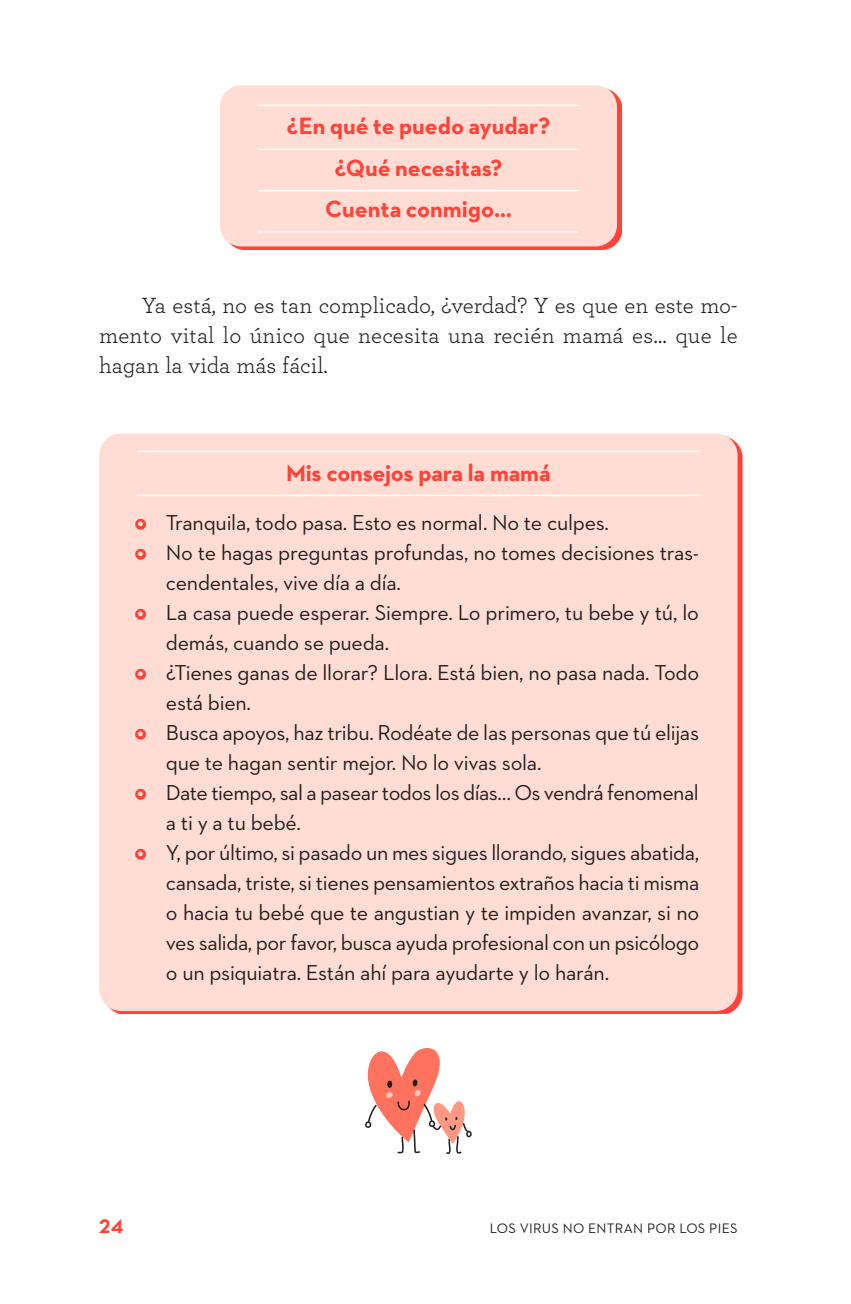
<style>
.page{position:relative;width:851px;height:1304px;background:#fff}
.page>*{position:absolute;margin:0;border:0;box-sizing:border-box;transform-origin:0 0}
.t1{font:700 24px/41.4px "Neutraface 2 Text";color:#ff4338;text-align:center}
.t2{font:23px/30px "Archer";color:#231f20;text-align:justify}
.t3{font:22px/30px "Neutraface 2 Text";letter-spacing:-.01em;color:#231f20}
.t4{font:700 20px "Neutraface 2 Text";color:#ff4338}
.t5{font:14px "Neutraface 2 Text";letter-spacing:.02em;color:#231f20}
.s1{font-weight:700;color:#ff4338}
</style>
<div class="page">
<svg style="left:225px;top:88px;width:396px;height:161px;background:#ff6258"></svg>
<div style="left:220px;top:85px;width:397px;height:161px;background:#ffddd5;border-radius:21px"></div>
<hr style="left:258px;top:105px;width:320px;height:1px;background:#fff">
<hr style="left:258px;top:149px;width:320px;height:1px;background:#fff">
<hr style="left:258px;top:190px;width:320px;height:1px;background:#fff">
<hr style="left:258px;top:231px;width:320px;height:2px;background:#fff">
<div style="left:99px;top:433px;width:638px;height:578px;background:#ffddd5;border-radius:22px"></div>
<hr style="left:137px;top:451px;width:562px;height:1px;background:#fff">
<hr style="left:137px;top:495px;width:562px;height:1px;background:#fff">
<svg style="left:365px;top:1048px;width:107px;height:106px"></svg>
<p class="t1" style="left:286px;top:105px;width:265px">¿En qué te puedo ayudar? ¿Qué necesitas?<br>Cuenta conmigo…</p>
<p class="t2" style="left:99px;top:290px;width:639px;text-indent:43px">Ya está, no es tan complicado, ¿verdad? Y es que en este mo&shy;mento vital lo único que necesita una recién mamá es… que le hagan la vida más fácil.</p>
<p class="t1" style="left:286px;top:451px;width:266px">Mis consejos para la mamá</p>
<p class="t3" style="left:137px;top:508px;width:473px"><span class="s1">•</span> tranquila, todo pasa. Esto es normal. No te culpes.</p>
<p class="t3" style="left:166px;top:538px;width:534px;text-indent:-28px"><span class="s1">•</span> No te hagas preguntas profundas, no tomes decisiones tras&shy;cendentales, vive día a día.</p>
<p class="t3" style="left:166px;top:598px;width:534px;text-indent:-28px"><span class="s1">•</span> La casa puede esperar. Siempre. Lo primero, tu bebe y tú, lo demás, cuando se pueda.</p>
<p class="t3" style="left:166px;top:658px;width:534px;text-indent:-28px"><span class="s1">•</span> ¿tienes ganas de llorar? Llora. Está bien, no pasa nada. todo está bien.</p>
<p class="t3" style="left:166px;top:718px;width:534px;text-indent:-28px"><span class="s1">•</span> Busca apoyos, haz tribu. Rodéate de las personas que tú elijas que te hagan sentir mejor. No lo vivas sola.</p>
<p class="t3" style="left:166px;top:778px;width:534px;text-indent:-28px"><span class="s1">•</span> Date tiempo, sal a pasear todos los días… Os vendrá fenomenal a ti y a tu bebé.</p>
<p class="t3" style="left:166px;top:838px;width:535px;text-align:justify;text-indent:-28px"><span class="s1">•</span> Y, por último, si pasado un mes sigues llorando, sigues abatida, cansada, triste, si tienes pensamientos extraños hacia ti misma o hacia tu bebé que te angustian y te impiden avanzar, si no ves salida, por favor, busca ayuda profesional con un psicólogo o un psiquiatra. Están ahí para ayudarte y lo harán.</p>
<p class="t4" style="left:99px;top:1213px;width:26px">24</p>
<p class="t5" style="left:490px;top:1219px;width:249px">LOS VIRUS NO ENTRAN POR LOS PIES</p>
</div>
